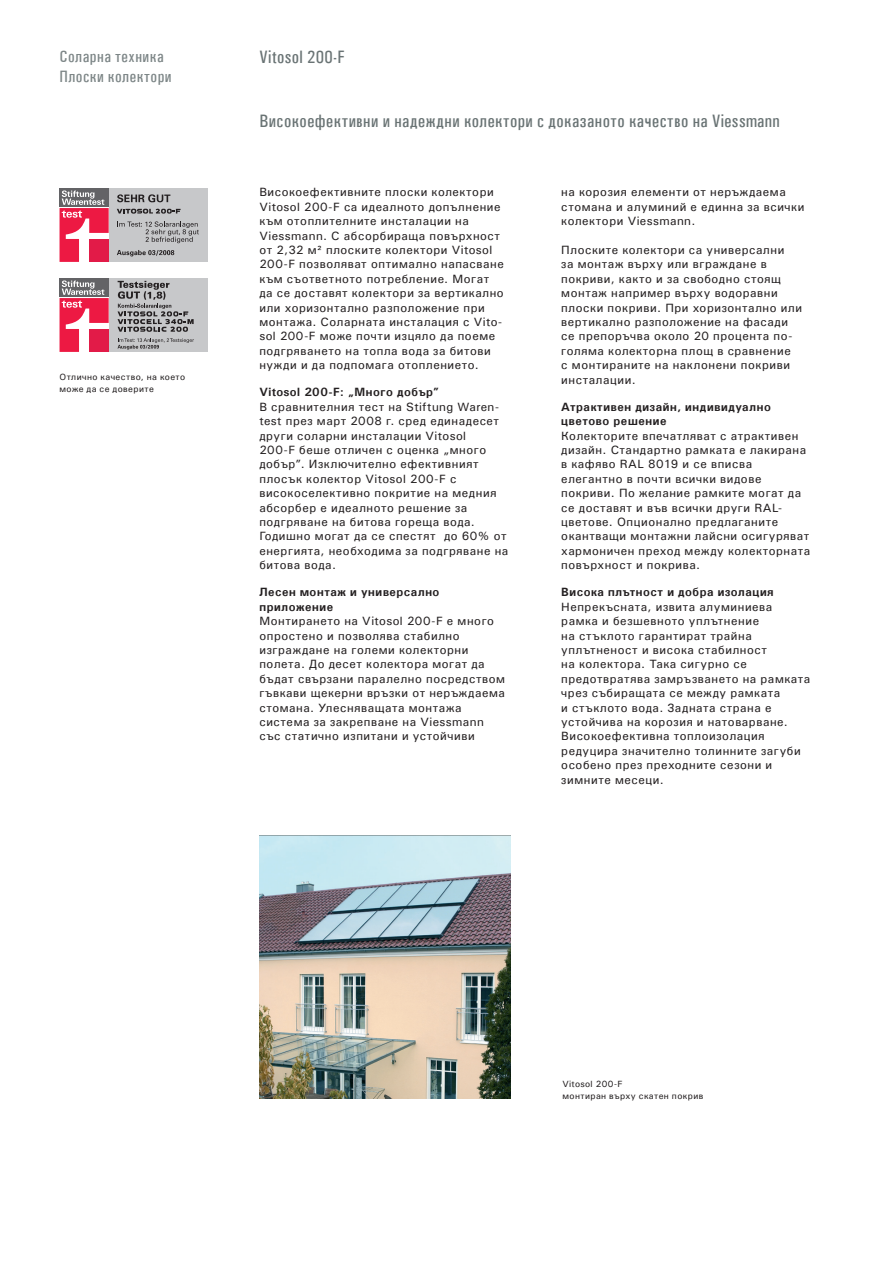
<style>
.page{position:relative;width:893px;height:1263px;background:#fff}
.page>*{position:absolute;margin:0;border:0;box-sizing:border-box;transform-origin:0 0}
._1_Head{font:500 18px "Univers Condensed";letter-spacing:.03em;color:#697374}
._1_Head-2{font:500 16.5px "Univers Condensed";letter-spacing:.03em;color:#7d8687}
._1_Head-3{font:500 12px/14.4px "Univers";letter-spacing:.05em;color:#231f20}
._1_Head-4{font:700 12px/14.4px "Univers";letter-spacing:.05em;color:#231f20}
._4_Copy{font:500 9px "Univers";letter-spacing:.045em;color:#231f20}
</style>
<div class="page">
<img style="left:259px;top:836px;width:251px;height:262px">
<div style="left:110px;top:188px;width:98px;height:74px;background:#c7c8ca"></div>
<div style="left:60px;top:188px;width:49px;height:19px;background:#636366"></div>
<svg style="left:60px;top:190px;width:49px;height:72px"></svg>
<svg style="left:117px;top:194px;width:53px;height:8px"></svg>
<svg style="left:117px;top:209px;width:64px;height:5px"></svg>
<svg style="left:117px;top:221px;width:82px;height:22px"></svg>
<svg style="left:117px;top:250px;width:57px;height:6px"></svg>
<div style="left:110px;top:278px;width:98px;height:74px;background:#c7c8ca"></div>
<div style="left:60px;top:278px;width:49px;height:19px;background:#636366"></div>
<svg style="left:60px;top:280px;width:49px;height:72px"></svg>
<svg style="left:118px;top:281px;width:76px;height:51px"></svg>
<svg style="left:118px;top:338px;width:76px;height:11px"></svg>
<p class="_1_Head-2" style="left:60px;top:47px;width:106px">Соларна техника</p>
<p class="_1_Head-2" style="left:60px;top:67px;width:114px">Плоски колектори</p>
<p class="_4_Copy" style="left:60px;top:371px;width:127px">Отлично качество, на което</p>
<p class="_4_Copy" style="left:60px;top:383px;width:96px">може да се доверите</p>
<p class="_1_Head" style="left:259px;top:47px;width:87px">Vitosol 200-F</p>
<p class="_1_Head" style="left:259px;top:110px;width:522px">Високоефективни и надеждни колектори с доказаното качество на Viessmann</p>
<p class="_1_Head-3" style="left:259px;top:185px;width:246px">Високоефективните плоски колектори Vitosol 200-F са идеалното допълнение към отоплителните инсталации на Viessmann. С абсорбираща повърхност от 2,32 м² плоските колектори Vitosol 200-F позволяват оптимално напасване към съответното потребление. Могат да се доставят колектори за вертикално или хоризонтално разположение при монтажа. Соларната инсталация с Vito&shy;sol 200-F може почти изцяло да поеме подгряването на топла вода за битови нужди и да подпомага отоплението.</p>
<p class="_1_Head-4" style="left:259px;top:385px;width:181px">Vitosol 200-F: „Много добър”</p>
<p class="_1_Head-3" style="left:259px;top:399px;width:250px">В сравнителния тест на Stiftung Waren&shy;test през март 2008 г. сред единадесет други соларни инсталации Vitosol<br>200-F беше отличен с оценка „много добър”. Изключително ефективният плосък колектор Vitosol 200-F с високоселективно покритие на медния абсорбер е идеалното решение за подгряване на битова гореща вода.<br>Годишно могат да се спестят до 60% от енергията, необходима за подгряване на битова вода.</p>
<p class="_1_Head-4" style="left:259px;top:585px;width:182px">Лесен монтаж и универсално приложение</p>
<p class="_1_Head-3" style="left:259px;top:614px;width:247px">Монтирането на Vitosol 200-F е много опростено и позволява стабилно изграждане на големи колекторни полета. До десет колектора могат да бъдат свързани паралелно посредством гъвкави щекерни връзки от неръждаема стомана. Улесняващата монтажа система за закрепване на Viessmann със статично изпитани и устойчиви</p>
<p class="_1_Head-3" style="left:561px;top:185px;width:245px">на корозия елементи от неръждаема стомана и алуминий е единна за всички колектори Viessmann.</p>
<p class="_1_Head-3" style="left:561px;top:242px;width:242px">Плоските колектори са универсални<br>за монтаж върху или вграждане в покриви, както и за свободно стоящ монтаж например върху водоравни плоски покриви. При хоризонтално или вертикално разположение на фасади се препоръчва около 20 процента по&shy;голяма колекторна площ в сравнение<br>с монтираните на наклонени покриви инсталации.</p>
<p class="_1_Head-4" style="left:561px;top:399px;width:211px">Атрактивен дизайн, индивидуално цветово решение</p>
<p class="_1_Head-3" style="left:561px;top:428px;width:250px">Колекторите впечатляват с атрактивен дизайн. Стандартно рамката е лакирана в кафяво RAL 8019 и се вписва елегантно в почти всички видове покриви. По желание рамките могат да се доставят и във всички други RAL&shy;цветове. Опционално предлаганите окантващи монтажни лайсни осигуряват хармоничен преход между колекторната повърхност и покрива.</p>
<p class="_1_Head-4" style="left:561px;top:585px;width:214px">Висока плътност и добра изолация</p>
<p class="_1_Head-3" style="left:561px;top:599px;width:251px">Непрекъсната, извита алуминиева рамка и безшевното уплътнение<br>на стъклото гарантират трайна уплътненост и висока стабилност<br>на колектора. Така сигурно се предотвратява замръзването на рамката чрез събиращата се между рамката<br>и стъклото вода. Задната страна е устойчива на корозия и натоварване.<br>Високоефективна топлоизолация редуцира значително толинните загуби особено през преходните сезони и зимните месеци.</p>
<p class="_4_Copy" style="left:562px;top:1078px;width:62px">Vitosol 200-F</p>
<p class="_4_Copy" style="left:562px;top:1090px;width:142px">монтиран върху скатен покрив</p>
</div>
